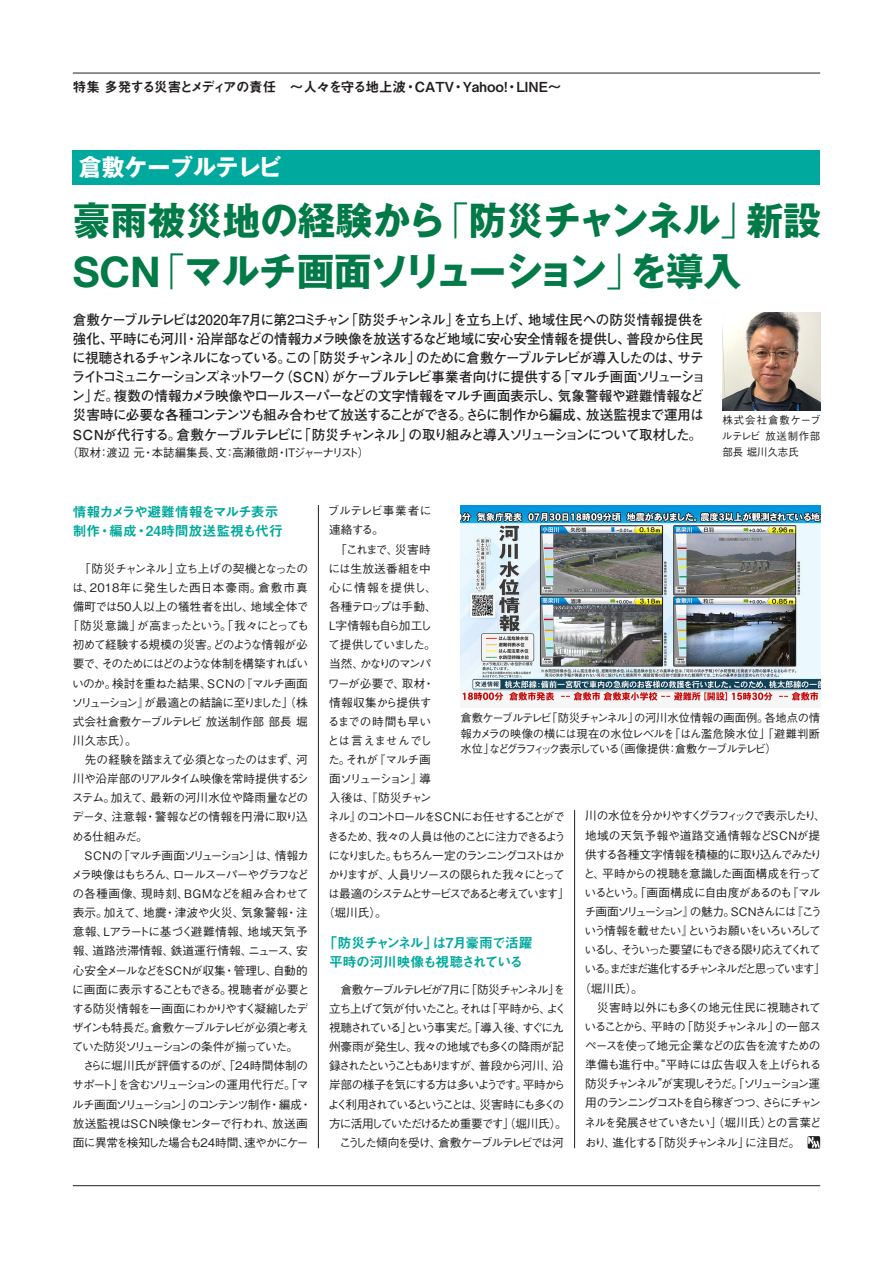
<style>
.page{position:relative;width:893px;height:1263px;background:#fff}
.page>*{position:absolute;margin:0;border:0;box-sizing:border-box;transform-origin:0 0}
.t1{font:700 38.25px "Gothic MB101 Pro";color:#017a47}
.t2{font:700 38.25px "Gothic MB101 Pro";letter-spacing:-.03em;color:#017a47}
.t3{font:700 23.4px "Gothic MB101 Pro";color:#fff}
.t4{font:700 13.8px/19.2px "Futo Go B101 Pro";letter-spacing:-.065em;color:#231f20}
.t5{font:13.8px "Midashi Go Pro MB31";color:#231f20}
.t6{font:13.8px "Midashi Go Pro MB31";letter-spacing:-.065em;color:#00a99d}
.t7{font:13.8px "Midashi Go Pro MB31";color:#00a99d}
.t8{font:13.8px "Midashi Go Pro MB31";letter-spacing:-.06em;color:#00a99d}
.t9{font:500 11.7px/19.2px "Gothic BBB Pro";letter-spacing:-.095em;color:#231f20}
.t10{font:500 11.7px/19.2px "Gothic BBB Pro";letter-spacing:-.075em;color:#231f20}
.t11{font:500 11.7px/19.2px "Gothic BBB Pro";letter-spacing:-.13em;color:#231f20}
.t12{font:500 11.7px/19.2px "Gothic BBB Pro";letter-spacing:-.07em;color:#231f20}
.t13{font:500 11.7px "Gothic BBB Pro";letter-spacing:-.15em;color:#231f20}
.t14{font:500 11.7px "Gothic BBB Pro";letter-spacing:-.115em;color:#231f20}
.t15{font:500 11.7px "Gothic BBB Pro";color:#231f20}
.t16{font:500 11.7px "Gothic BBB Pro";letter-spacing:.005em;color:#231f20}
.t17{font:500 11.7px/19.2px "Gothic BBB Pro";letter-spacing:-.01em;color:#231f20}
.t18{font:500 11.7px "Gothic BBB Pro";letter-spacing:-.065em;color:#231f20}
.t19{font:500 11.7px "Gothic BBB Pro";letter-spacing:-.14em;color:#231f20}
.t20{font:500 11.7px "Gothic BBB Pro";letter-spacing:-.17em;color:#231f20}
.t21{font:500 11.7px "Gothic BBB Pro";letter-spacing:-.16em;color:#231f20}
.t22{font:500 11.7px "Gothic BBB Pro";letter-spacing:-.155em;color:#231f20}
.t23{font:500 11.7px "Gothic BBB Pro";letter-spacing:-.12em;color:#231f20}
.t24{font:500 11.7px "Gothic BBB Pro";letter-spacing:-.125em;color:#231f20}
.t25{font:500 11.7px "Gothic BBB Pro";letter-spacing:-.05em;color:#231f20}
.t26{font:500 11.7px "Gothic BBB Pro";letter-spacing:.015em;color:#231f20}
.t27{font:500 11.7px "Gothic BBB Pro";letter-spacing:-.06em;color:#231f20}
.t28{font:500 11.7px "Gothic BBB Pro";letter-spacing:.025em;color:#231f20}
.t29{font:500 11.7px "Gothic BBB Pro";letter-spacing:-.03em;color:#231f20}
.t30{font:500 11.7px "Gothic BBB Pro";letter-spacing:-.045em;color:#231f20}
.t31{font:500 11.7px "Gothic BBB Pro";letter-spacing:.07em;color:#231f20}
.t32{font:500 11.25px/15.8px "Gothic BBB Pro";letter-spacing:-.08em;color:#231f20;text-align:justify}
.t33{font:500 10.65px/15.9px "Gothic BBB Pro";letter-spacing:.025em;color:#231f20;text-align:justify}
.s1{font-weight:300}
.s2{font-family:"Helvetica Neue";font-size:42.15px}
</style>
<div class="page">
<hr style="left:73px;top:1185px;width:747px;height:1px;background:#231f20">
<hr style="left:73px;top:73px;width:747px;height:1px;background:#231f20">
<div style="left:73px;top:151px;width:747px;height:34px;background:#00a99d"></div>
<img style="left:722px;top:313px;width:98px;height:97px">
<svg style="left:808px;top:1136px;width:12px;height:13px"></svg>
<svg style="left:808px;top:1137px;width:12px;height:11px"></svg>
<hr style="left:574px;top:810px;width:1px;height:338px;background:#231f20">
<hr style="left:318px;top:505px;width:1px;height:643px;background:#231f20">
<img style="left:461px;top:505px;width:359px;height:196px">
<p class="t5" style="left:73px;top:76px;width:490px">特集 多発する災害とメディアの責任　～人々を守る地上波・CATV・Yahoo!・LINE～</p>
<p class="t3" style="left:79px;top:148px;width:204px">倉敷ケーブルテレビ</p>
<p class="t1" style="left:73px;top:189px;width:750px">豪雨被災地の経験から<span class="s1">「</span>防災チャンネル<span class="s1">」</span>新設</p>
<p class="t2" style="left:73px;top:240px;width:670px"><span class="s2">SCN</span><span class="s1">「</span>マルチ画面ソリューション<span class="s1">」</span>を導入</p>
<p class="t4" style="left:72px;top:308px;width:635px">倉敷ケーブルテレビは2020年7月に第2コミチャン「防災チャンネル」を立ち上げ、地域住民への防災情報提供を強化、平時にも河川・沿岸部などの情報カメラ映像を放送するなど地域に安心安全情報を提供し、普段から住民に視聴されるチャンネルになっている。この「防災チャンネル」のために倉敷ケーブルテレビが導入したのは、サテライトコミュニケーションズネットワーク（SC N）がケーブルテレビ事業者向けに提供する「マルチ画面ソリューション」だ。複数の情報カメラ映像やロールスーパーなどの文字情報をマルチ画面表示し、気象警報や避難情報など災害時に必要な各種コンテンツも組み合わせて放送することができる。さらに制作から編成、放送監視まで運用はSCNが代行する。倉敷ケーブルテレビに「防災チャンネル」の取り組みと導入ソリューションについて取材した。</p>
<p class="t16" style="left:67px;top:443px;width:304px">（取材：渡辺 元・本誌編集長、文：高瀬徹朗・ITジャーナリスト）</p>
<p class="t33" style="left:722px;top:411px;width:100px">株式会社倉敷ケーブルテレビ 放送制作部部長 堀川久志氏</p>
<p class="t6" style="left:73px;top:501px;width:207px">情報カメラや避難情報をマルチ表示</p>
<p class="t7" style="left:73px;top:520px;width:212px">制作・編成・24時間放送監視も代行</p>
<p class="t18" style="left:73px;top:559px;width:237px">　「防災チャンネル」立ち上げの契機となったの</p>
<p class="t26" style="left:72px;top:578px;width:237px">は、2018年に発生した西日本豪雨。倉敷市真</p>
<p class="t15" style="left:73px;top:597px;width:237px">備町では50人以上の犠牲者を出し、地域全体で</p>
<p class="t24" style="left:67px;top:616px;width:243px">「防災意識」が高まったという。「我々にとっても</p>
<p class="t27" style="left:73px;top:635px;width:236px">初めて経験する規模の災害。どのような情報が必</p>
<p class="t14" style="left:73px;top:654px;width:237px">要で、そのためにはどのような体制を構築すればい</p>
<p class="t25" style="left:72px;top:674px;width:237px">いのか。検討を重ねた結果、SCNの『マルチ画面</p>
<p class="t22" style="left:71px;top:693px;width:238px">ソリューション』が最適との結論に至りました」（株</p>
<p class="t15" style="left:73px;top:712px;width:236px">式会社倉敷ケーブルテレビ 放送制作部 部長 堀</p>
<p class="t9" style="left:73px;top:729px;width:65px">川久志氏）。</p>
<p class="t9" style="left:72px;top:749px;width:238px;text-align:justify">　先の経験を踏まえて必須となったのはまず、河川や沿岸部のリアルタイム映像を常時提供するシステム。加えて、最新の河川水位や降雨量などのデータ、注意報・警報などの情報を円滑に取り込める仕組みだ。</p>
<p class="t10" style="left:71px;top:844px;width:240px">　SCNの「マルチ画面ソリューション」は、情報カメラ映像はもちろん、ロールスーパーやグラフなどの各種画像、現時刻、BGMなどを組み合わせて表示。加えて、地震・津波や火災、気象警報・注意報、Lアラートに基づく避難情報、地域天気予報、道路渋滞情報、鉄道運行情報、ニュース、安心安全メールなどをSCNが収集・管理し、自動的に画面に表示することもできる。視聴者が必要とする防災情報を一画面にわかりやすく凝縮したデザインも特長だ。倉敷ケーブルテレビが必須と考えていた防災ソリューションの条件が揃っていた。</p>
<p class="t12" style="left:72px;top:1055px;width:241px">　さらに堀川氏が評価するのが、「24時間体制のサポート」を含むソリューションの運用代行だ。「マルチ画面ソリューション」のコンテンツ制作・編成・放送監視はSCN映像センターで行われ、放送画面に異常を検知した場合も24時間、速やかにケー</p>
<p class="t17" style="left:327px;top:500px;width:105px">ブルテレビ事業者に連絡する。</p>
<p class="t9" style="left:329px;top:538px;width:103px">　「これまで、災害時</p>
<p class="t17" style="left:329px;top:557px;width:104px">には生放送番組を中</p>
<p class="t31" style="left:329px;top:578px;width:109px">心に情報を提供し、</p>
<p class="t18" style="left:329px;top:597px;width:109px">各種テロップは手動、</p>
<p class="t14" style="left:329px;top:616px;width:104px">L字情報も自ら加工し</p>
<p class="t9" style="left:328px;top:634px;width:109px">て提供していました。</p>
<p class="t11" style="left:329px;top:653px;width:104px">当然、かなりのマンパ</p>
<p class="t29" style="left:328px;top:674px;width:108px">ワーが必要で、取材・</p>
<p class="t15" style="left:329px;top:693px;width:104px">情報収集から提供す</p>
<p class="t17" style="left:328px;top:710px;width:105px">るまでの時間も早い</p>
<p class="t16" style="left:327px;top:731px;width:106px">とは言えませんでし</p>
<p class="t9" style="left:328px;top:749px;width:104px">た。それが『マルチ画</p>
<p class="t13" style="left:329px;top:769px;width:103px">面ソリューション』導</p>
<p class="t30" style="left:329px;top:788px;width:104px">入後は、『防災チャン</p>
<p class="t11" style="left:328px;top:806px;width:238px">ネル』のコントロールをS C Nにお任せすることがで</p>
<p class="t9" style="left:328px;top:825px;width:240px">きるため、我々の人員は他のことに注力できるよう</p>
<p class="t13" style="left:329px;top:846px;width:238px">になりました。もちろん一定のランニングコストはか</p>
<p class="t11" style="left:328px;top:863px;width:238px">かりますが、人員リソースの限られた我々にとって</p>
<p class="t21" style="left:328px;top:884px;width:243px">は最適のシステムとサービスであると考えています」</p>
<p class="t9" style="left:323px;top:902px;width:65px">（堀川氏）。</p>
<p class="t6" style="left:324px;top:931px;width:210px">「防災チャンネル」は7月豪雨で活躍</p>
<p class="t8" style="left:329px;top:950px;width:196px">平時の河川映像も視聴されている</p>
<p class="t11" style="left:328px;top:978px;width:240px">　倉敷ケーブルテレビが7月に「防災チャンネル」を立ち上げて気が付いたこと。それは「平時から、よく視聴されている」という事実だ。「導入後、すぐに九州豪雨が発生し、我々の地域でも多くの降雨が記録されたということもありますが、普段から河川、沿岸部の様子を気にする方は多いようです。平時からよく利用されているということは、災害時にも多くの方に活用していただけるため重要です」（堀川氏）。</p>
<p class="t14" style="left:329px;top:1133px;width:236px">　こうした傾向を受け、倉敷ケーブルテレビでは河</p>
<p class="t32" style="left:461px;top:708px;width:361px">倉敷ケーブルテレビ「防災チャンネル」の河川水位情報の画面例。各地点の情報カメラの映像の横には現在の水位レベルを「はん濫危険水位」「避難判断水位」などグラフィック表示している（画像提供：倉敷ケーブルテレビ）</p>
<p class="t13" style="left:585px;top:806px;width:242px">川の水位を分かりやすくグラフィックで表示したり、</p>
<p class="t28" style="left:585px;top:826px;width:236px">地域の天気予報や道路交通情報などSCNが提</p>
<p class="t9" style="left:585px;top:843px;width:238px">供する各種文字情報を積極的に取り込んでみたり</p>
<p class="t9" style="left:584px;top:862px;width:239px">と、平時からの視聴を意識した画面構成を行って</p>
<p class="t9" style="left:584px;top:881px;width:237px">いるという。「画面構成に自由度があるのも『マル</p>
<p class="t19" style="left:584px;top:902px;width:239px">チ画面ソリューション』の魅力。SCNさんには『こう</p>
<p class="t23" style="left:584px;top:921px;width:238px">いう情報を載せたい』というお願いをいろいろして</p>
<p class="t13" style="left:584px;top:940px;width:238px">いるし、そういった要望にもできる限り応えてくれて</p>
<p class="t20" style="left:584px;top:960px;width:243px">いる。まだまだ進化するチャンネルだと思っています」</p>
<p class="t9" style="left:579px;top:977px;width:65px">（堀川氏）。</p>
<p class="t9" style="left:584px;top:996px;width:239px">　災害時以外にも多くの地元住民に視聴されていることから、平時の「防災チャンネル」の一部スペースを使って地元企業などの広告を流すための準備も進行中。“平時には広告収入を上げられる防災チャンネル”が実現しそうだ。「ソリューション運用のランニングコストを自ら稼ぎつつ、さらにチャンネルを発展させていきたい」（堀川氏）との言葉どおり、進化する「防災チャンネル」に注目だ。　</p>
</div>
